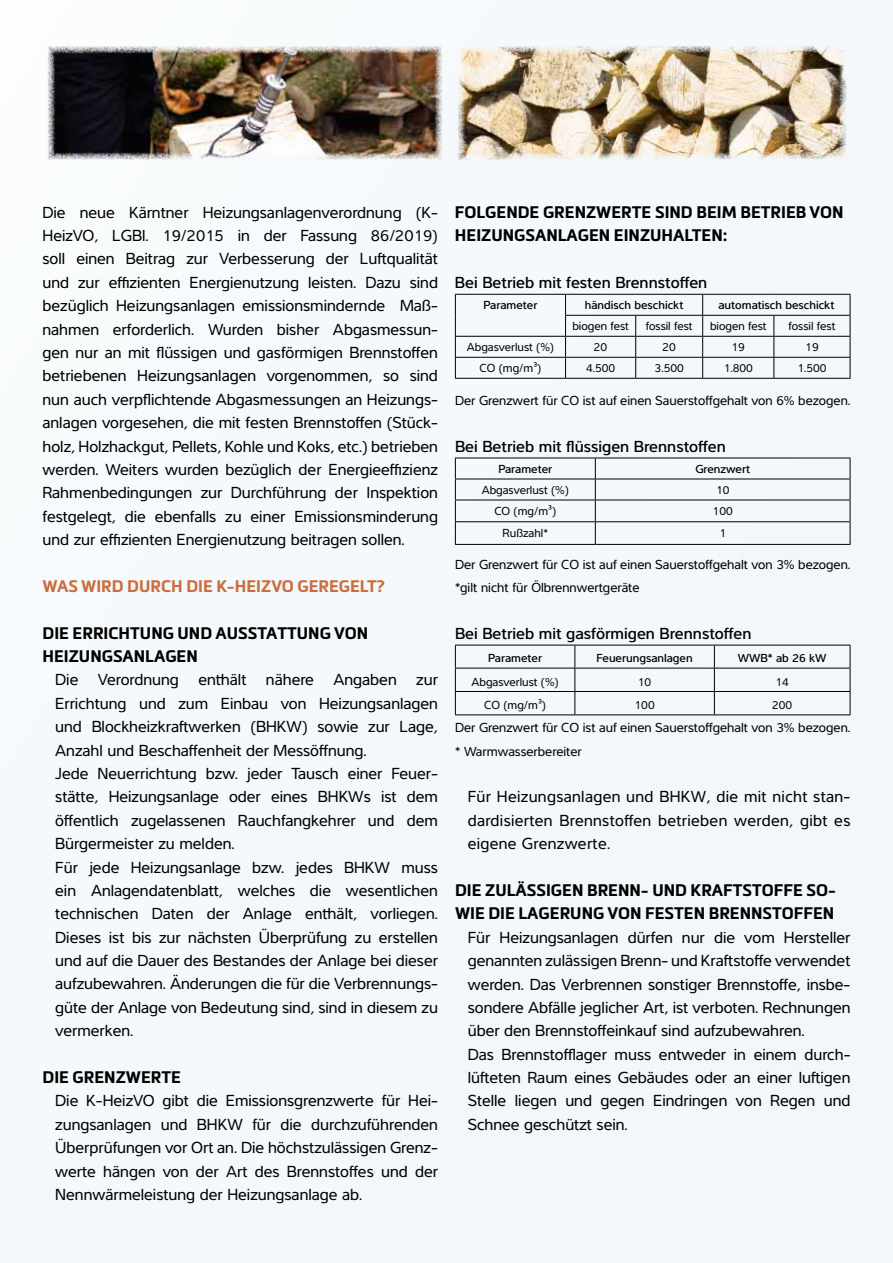
<style>
.page{position:relative;width:893px;height:1263px;background:#f3f8fb}
.page>*{position:absolute;margin:0;border:0;box-sizing:border-box;transform-origin:0 0}
.t1{font:16.5px/23.4px "Interval Pro";color:#000;text-align:justify}
.t2{font:700 16.5px/23.4px "Metronic Land Kaernten";color:#000}
.t3{font:500 16.5px "Interval Pro";color:#000}
.t4{font:700 16.5px "Metronic Land Kaernten";color:#ca6e3e}
.t5{font:13.5px/23.4px "Interval Pro";color:#000}
.t6{font:12px "Interval Pro";color:#000}
.t7{font:500 12px "Interval Pro";color:#000}
</style>
<div class="page">
<hr style="left:566px;top:294px;width:70px;height:1px;background:#000">
<hr style="left:636px;top:294px;width:67px;height:1px;background:#000">
<hr style="left:703px;top:294px;width:71px;height:1px;background:#000">
<hr style="left:774px;top:294px;width:76px;height:1px;background:#000">
<hr style="left:565px;top:315px;width:71px;height:1px;background:#000">
<hr style="left:636px;top:315px;width:67px;height:1px;background:#000">
<hr style="left:703px;top:315px;width:71px;height:1px;background:#000">
<hr style="left:774px;top:315px;width:76px;height:1px;background:#000">
<hr style="left:566px;top:336px;width:70px;height:1px;background:#000">
<hr style="left:636px;top:336px;width:67px;height:1px;background:#000">
<hr style="left:703px;top:336px;width:71px;height:1px;background:#000">
<hr style="left:774px;top:336px;width:76px;height:1px;background:#000">
<hr style="left:566px;top:357px;width:70px;height:1px;background:#000">
<hr style="left:636px;top:357px;width:67px;height:1px;background:#000">
<svg style="left:635px;top:316px;width:1px;height:62px"></svg>
<hr style="left:703px;top:357px;width:71px;height:1px;background:#000">
<svg style="left:702px;top:295px;width:1px;height:83px"></svg>
<hr style="left:774px;top:357px;width:76px;height:1px;background:#000">
<svg style="left:773px;top:316px;width:1px;height:62px"></svg>
<svg style="left:850px;top:295px;width:1px;height:83px"></svg>
<hr style="left:566px;top:378px;width:70px;height:1px;background:#000">
<hr style="left:636px;top:378px;width:67px;height:1px;background:#000">
<hr style="left:703px;top:378px;width:71px;height:1px;background:#000">
<hr style="left:774px;top:378px;width:76px;height:1px;background:#000">
<hr style="left:455px;top:294px;width:111px;height:1px;background:#000">
<hr style="left:455px;top:336px;width:111px;height:1px;background:#000">
<hr style="left:455px;top:357px;width:111px;height:1px;background:#000">
<svg style="left:455px;top:295px;width:1px;height:83px"></svg>
<svg style="left:565px;top:295px;width:1px;height:83px"></svg>
<hr style="left:455px;top:378px;width:111px;height:1px;background:#000">
<hr style="left:455px;top:458px;width:140px;height:1px;background:#000">
<hr style="left:595px;top:458px;width:255px;height:1px;background:#000">
<hr style="left:455px;top:479px;width:140px;height:1px;background:#000">
<hr style="left:595px;top:479px;width:255px;height:1px;background:#000">
<hr style="left:455px;top:500px;width:140px;height:1px;background:#000">
<hr style="left:595px;top:500px;width:255px;height:1px;background:#000">
<hr style="left:455px;top:521px;width:140px;height:1px;background:#000">
<svg style="left:455px;top:458px;width:1px;height:86px"></svg>
<hr style="left:455px;top:544px;width:140px;height:1px;background:#000">
<hr style="left:595px;top:521px;width:255px;height:1px;background:#000">
<svg style="left:595px;top:458px;width:1px;height:86px"></svg>
<hr style="left:595px;top:544px;width:255px;height:1px;background:#000">
<svg style="left:850px;top:458px;width:1px;height:86px"></svg>
<hr style="left:455px;top:645px;width:120px;height:1px;background:#000">
<hr style="left:575px;top:645px;width:139px;height:1px;background:#000">
<hr style="left:714px;top:645px;width:136px;height:1px;background:#000">
<hr style="left:455px;top:668px;width:120px;height:1px;background:#000">
<hr style="left:575px;top:668px;width:139px;height:1px;background:#000">
<hr style="left:714px;top:668px;width:136px;height:1px;background:#000">
<hr style="left:455px;top:691px;width:120px;height:1px;background:#000">
<svg style="left:455px;top:645px;width:1px;height:69px"></svg>
<hr style="left:575px;top:691px;width:139px;height:1px;background:#000">
<svg style="left:574px;top:645px;width:1px;height:69px"></svg>
<hr style="left:714px;top:691px;width:136px;height:1px;background:#000">
<svg style="left:714px;top:645px;width:1px;height:69px"></svg>
<svg style="left:850px;top:645px;width:1px;height:69px"></svg>
<hr style="left:455px;top:714px;width:120px;height:1px;background:#000">
<hr style="left:575px;top:714px;width:139px;height:1px;background:#000">
<hr style="left:714px;top:714px;width:136px;height:1px;background:#000">
<img style="left:458px;top:45px;width:389px;height:115px">
<img style="left:47px;top:46px;width:395px;height:114px">
<p class="t1" style="left:43px;top:200px;width:397px">Die neue Kärntner Heizungsanlagenverordnung (K-HeizVO, LGBl. 19/2015 in der Fassung 86/2019) soll einen Beitrag zur Verbesserung der Luftqualität und zur effizienten Energienutzung leisten. Dazu sind bezüglich Heizungsanlagen emissionsmindernde Maß&shy;nahmen erforderlich. Wurden bisher Abgasmessun&shy;gen nur an mit flüssigen und gasförmigen Brennstoffen betriebenen Heizungsanlagen vorgenommen, so sind nun auch verpflichtende Abgasmessungen an Heizungs&shy;anlagen vorgesehen, die mit festen Brennstoffen (Stück&shy;holz, Holzhackgut, Pellets, Kohle und Koks, etc.) betrieben werden. Weiters wurden bezüglich der Energieeffizienz Rahmenbedingungen zur Durchführung der Inspektion festgelegt, die ebenfalls zu einer Emissionsminderung und zur effizienten Energienutzung beitragen sollen.</p>
<p class="t4" style="left:43px;top:575px;width:344px">WAS WIRD DURCH DIE K-HEIZVO GEREGELT?</p>
<p class="t2" style="left:43px;top:621px;width:327px">DIE ERRICHTUNG UND AUSSTATTUNG VON<br>HEIZUNGSANLAGEN</p>
<p class="t1" style="left:55px;top:667px;width:384px;text-align:left">Die Verordnung enthält nähere Angaben zur Errichtung und zum Einbau von Heizungsanlagen und Blockheizkraftwerken (BHKW) sowie zur Lage, Anzahl und Beschaffenheit der Messöffnung.<br>Jede Neuerrichtung bzw. jeder Tausch einer Feuer&shy;stätte, Heizungsanlage oder eines BHKWs ist dem öffentlich zugelassenen Rauchfangkehrer und dem Bürgermeister zu melden.<br>Für jede Heizungsanlage bzw. jedes BHKW muss ein Anlagendatenblatt, welches die wesentlichen technischen Daten der Anlage enthält, vorliegen.<br>Dieses ist bis zur nächsten Überprüfung zu erstellen und auf die Dauer des Bestandes der Anlage bei dieser aufzubewahren. Änderungen die für die Verbrennungs&shy;güte der Anlage von Bedeutung sind, sind in diesem zu vermerken.</p>
<p class="t2" style="left:43px;top:1065px;width:140px">DIE GRENZWERTE</p>
<p class="t1" style="left:55px;top:1088px;width:384px">Die K-HeizVO gibt die Emissionsgrenzwerte für Hei&shy;zungsanlagen und BHKW für die durchzuführenden Überprüfungen vor Ort an. Die höchstzulässigen Grenz&shy;werte hängen von der Art des Brennstoffes und der Nennwärmeleistung der Heizungsanlage ab.</p>
<p class="t2" style="left:455px;top:200px;width:390px">FOLGENDE GRENZWERTE SIND BEIM BETRIEB VON<br>HEIZUNGSANLAGEN EINZUHALTEN:</p>
<p class="t3" style="left:455px;top:269px;width:254px">Bei Betrieb mit festen Brennstoffen</p>
<p class="t7" style="left:484px;top:296px;width:55px">Parameter</p>
<p class="t7" style="left:585px;top:296px;width:100px">händisch beschickt</p>
<p class="t7" style="left:718px;top:296px;width:118px">automatisch beschickt</p>
<p class="t6" style="left:572px;top:317px;width:58px">biogen fest</p>
<p class="t6" style="left:646px;top:317px;width:48px">fossil fest</p>
<p class="t6" style="left:710px;top:317px;width:58px">biogen fest</p>
<p class="t6" style="left:789px;top:317px;width:48px">fossil fest</p>
<p class="t6" style="left:467px;top:338px;width:89px">Abgasverlust (%)</p>
<p class="t6" style="left:594px;top:338px;width:15px">20</p>
<p class="t6" style="left:662px;top:338px;width:15px">20</p>
<p class="t6" style="left:732px;top:338px;width:15px">19</p>
<p class="t6" style="left:805px;top:338px;width:15px">19</p>
<p class="t6" style="left:480px;top:359px;width:63px">CO (mg/m³)</p>
<p class="t6" style="left:586px;top:359px;width:31px">4.500</p>
<p class="t6" style="left:655px;top:359px;width:31px">3.500</p>
<p class="t6" style="left:724px;top:359px;width:31px">1.800</p>
<p class="t6" style="left:797px;top:359px;width:31px">1.500</p>
<p class="t5" style="left:455px;top:388px;width:397px">Der Grenzwert für CO ist auf einen Sauerstoffgehalt von 6% bezogen.</p>
<p class="t3" style="left:455px;top:433px;width:272px">Bei Betrieb mit flüssigen Brennstoffen</p>
<p class="t7" style="left:498px;top:460px;width:55px">Parameter</p>
<p class="t7" style="left:695px;top:460px;width:56px">Grenzwert</p>
<p class="t6" style="left:482px;top:481px;width:89px">Abgasverlust (%)</p>
<p class="t6" style="left:716px;top:481px;width:15px">10</p>
<p class="t6" style="left:494px;top:502px;width:63px">CO (mg/m³)</p>
<p class="t6" style="left:713px;top:502px;width:22px">100</p>
<p class="t6" style="left:503px;top:524px;width:47px">Rußzahl*</p>
<p class="t6" style="left:719px;top:524px;width:8px">1</p>
<p class="t5" style="left:455px;top:552px;width:397px">Der Grenzwert für CO ist auf einen Sauerstoffgehalt von 3% bezogen. *gilt nicht für Ölbrennwertgeräte</p>
<p class="t3" style="left:455px;top:620px;width:298px">Bei Betrieb mit gasförmigen Brennstoffen</p>
<p class="t7" style="left:488px;top:649px;width:55px">Parameter</p>
<p class="t7" style="left:597px;top:649px;width:98px">Feuerungsanlagen</p>
<p class="t7" style="left:738px;top:649px;width:90px">WWB* ab 26 kW</p>
<p class="t6" style="left:471px;top:672px;width:89px">Abgasverlust (%)</p>
<p class="t6" style="left:638px;top:672px;width:15px">10</p>
<p class="t6" style="left:775px;top:672px;width:15px">14</p>
<p class="t6" style="left:484px;top:696px;width:63px">CO (mg/m³)</p>
<p class="t6" style="left:635px;top:696px;width:22px">100</p>
<p class="t6" style="left:772px;top:696px;width:22px">200</p>
<p class="t5" style="left:455px;top:715px;width:397px">Der Grenzwert für CO ist auf einen Sauerstoffgehalt von 3% bezogen. * Warmwasserbereiter</p>
<p class="t1" style="left:468px;top:784px;width:384px">Für Heizungsanlagen und BHKW, die mit nicht stan&shy;dardisierten Brennstoffen betrieben werden, gibt es eigene Grenzwerte.</p>
<p class="t2" style="left:455px;top:878px;width:383px">DIE ZULÄSSIGEN BRENN- UND KRAFTSTOFFE SO-<br>WIE DIE LAGERUNG VON FESTEN BRENNSTOFFEN</p>
<p class="t1" style="left:468px;top:925px;width:384px;text-align:left">Für Heizungsanlagen dürfen nur die vom Hersteller genannten zulässigen Brenn- und Kraftstoffe verwendet werden. Das Verbrennen sonstiger Brennstoffe, insbe&shy;sondere Abfälle jeglicher Art, ist verboten. Rechnungen über den Brennstoffeinkauf sind aufzubewahren.<br>Das Brennstofflager muss entweder in einem durch&shy;lüfteten Raum eines Gebäudes oder an einer luftigen Stelle liegen und gegen Eindringen von Regen und Schnee geschützt sein.</p>
</div>
